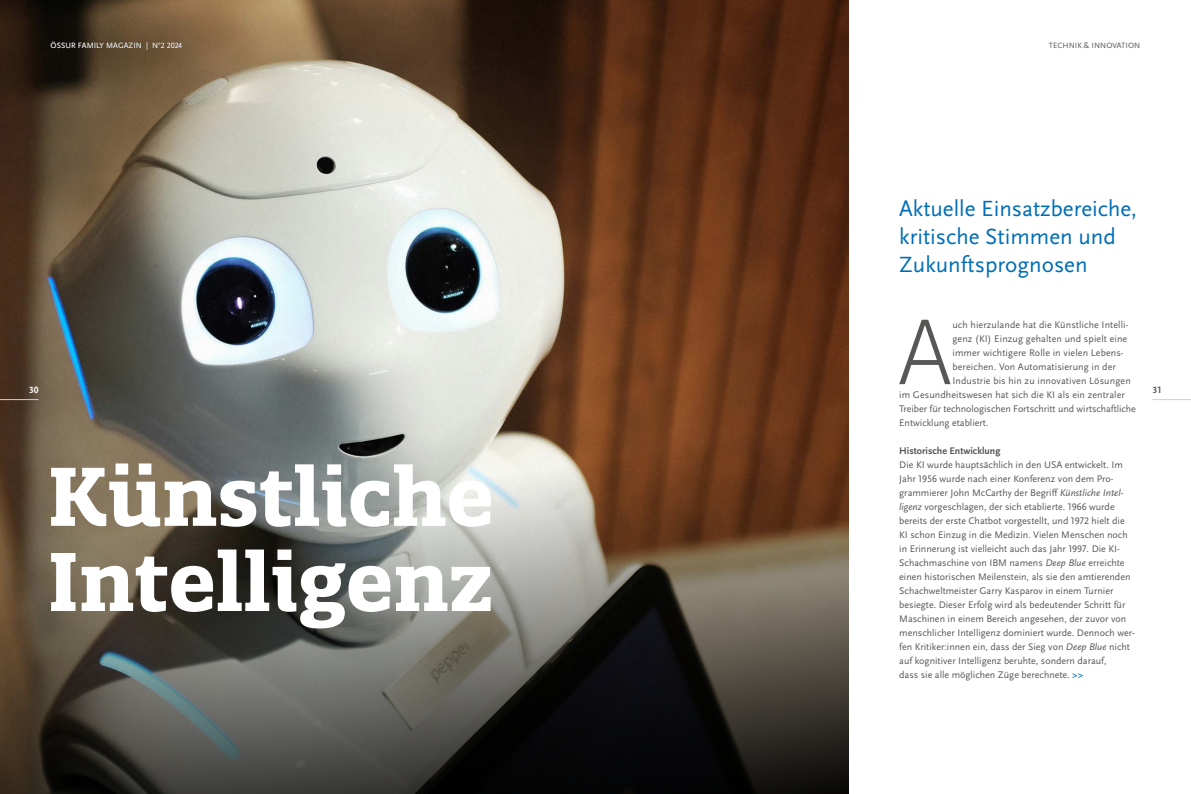
<style>
.page{position:relative;width:1191px;height:794px;background:#fff}
.page>*{position:absolute;margin:0;border:0;box-sizing:border-box;transform-origin:0 0}
.t1{font:300 94.8px "Scala Sans OT";color:#575756}
.t2{font:700 80.6px/85.1px "Quatro Slab";color:#fff}
.t3{font:23px/28px "Scala Sans Pro";color:#006eb6}
.t4{font:10px/14px "Scala Sans OT";color:#575756}
.t5{font:700 10px "Scala Sans OT";color:#575756}
.t6{font:700 9.5px "Scala Sans Pro";color:#575756}
.t7{font:700 9.5px "Scala Sans OT";color:#fff}
.t8{font:8px "Scala Sans OT";letter-spacing:.01em;color:#fff}
.t9{font:8px "Scala Sans OT";letter-spacing:.01em;color:#575756}
.s1{font-style:italic}
.s2{font-family:"Scala Sans Pro";font-style:italic}
.s3{font-weight:700;color:#006eb6}
</style>
<div class="page">
<img style="left:0;top:0;width:848px;height:417px">
<svg style="left:0;top:417px;width:848px;height:377px;background:#5f574d"></svg>
<hr style="left:1152px;top:399px;width:39px;height:1px;background:#d0d0d0">
<hr style="left:0;top:399px;width:39px;height:1px;background:#d0d0d0">
<p class="t8" style="left:51px;top:41px;width:133px">ÖSSUR FAMILY MAGAZIN | N°2 2024</p>
<p class="t9" style="left:1048px;top:41px;width:93px">TECHNIK &amp; INNOVATION</p>
<p class="t7" style="left:29px;top:384px;width:11px">30</p>
<h2 class="t2" style="left:48px;top:453px;width:448px">Künstliche<br>Intelligenz</h2>
<h3 class="t3" style="left:899px;top:194px;width:239px">Aktuelle Einsatzbereiche, kritische Stimmen und<br>Zukunftsprognosen</h3>
<h1 class="t1" style="left:897px;top:302px;width:57px">A</h1>
<p class="t4" style="left:952px;top:318px;width:177px">uch hierzulande hat die Künstliche Intelli-</p>
<p class="t4" style="left:952px;top:332px;width:176px">genz (KI) Einzug gehalten und spielt eine</p>
<p class="t4" style="left:952px;top:346px;width:173px">immer wichtigere Rolle in vielen Lebens-</p>
<p class="t4" style="left:952px;top:360px;width:165px">bereichen. Von Automatisierung in der</p>
<p class="t4" style="left:952px;top:374px;width:180px">Industrie bis hin zu innovativen Lösungen</p>
<p class="t4" style="left:899px;top:388px;width:227px">im Gesundheitswesen hat sich die KI als ein zentraler</p>
<p class="t4" style="left:899px;top:402px;width:238px">Treiber für technologischen Fortschritt und wirtschaftliche</p>
<p class="t4" style="left:899px;top:416px;width:91px">Entwicklung etabliert.</p>
<p class="t5" style="left:899px;top:445px;width:103px">Historische Entwicklung</p>
<p class="t4" style="left:899px;top:458px;width:237px">Die KI wurde hauptsächlich in den USA entwickelt. Im Jahr 1956 wurde nach einer Konferenz von dem Pro&shy;grammierer John McCarthy der Begriff <span class="s1">Künstliche Intel&shy;ligenz</span> vorgeschlagen, der sich etablierte. 1966 wurde bereits der erste Chatbot vorgestellt, und 1972 hielt die KI schon Einzug in die Medizin. Vielen Menschen noch in Erinnerung ist vielleicht auch das Jahr 1997. Die KI-Schachmaschine von IBM namens <span class="s2">Deep Blue</span> erreichte einen historischen Meilenstein, als sie den amtierenden Schachweltmeister Garry Kasparov in einem Turnier besiegte. Dieser Erfolg wird als bedeutender Schritt für Maschinen in einem Bereich angesehen, der zuvor von menschlicher Intelligenz dominiert wurde. Dennoch wer&shy;fen Kritiker:innen ein, dass der Sieg von <span class="s1">Deep Blue</span> nicht auf kognitiver Intelligenz beruhte, sondern darauf,<br>dass sie alle möglichen Züge berechnete. <span class="s3">&gt;&gt;</span></p>
<p class="t6" style="left:1152px;top:384px;width:11px">31</p>
</div>
